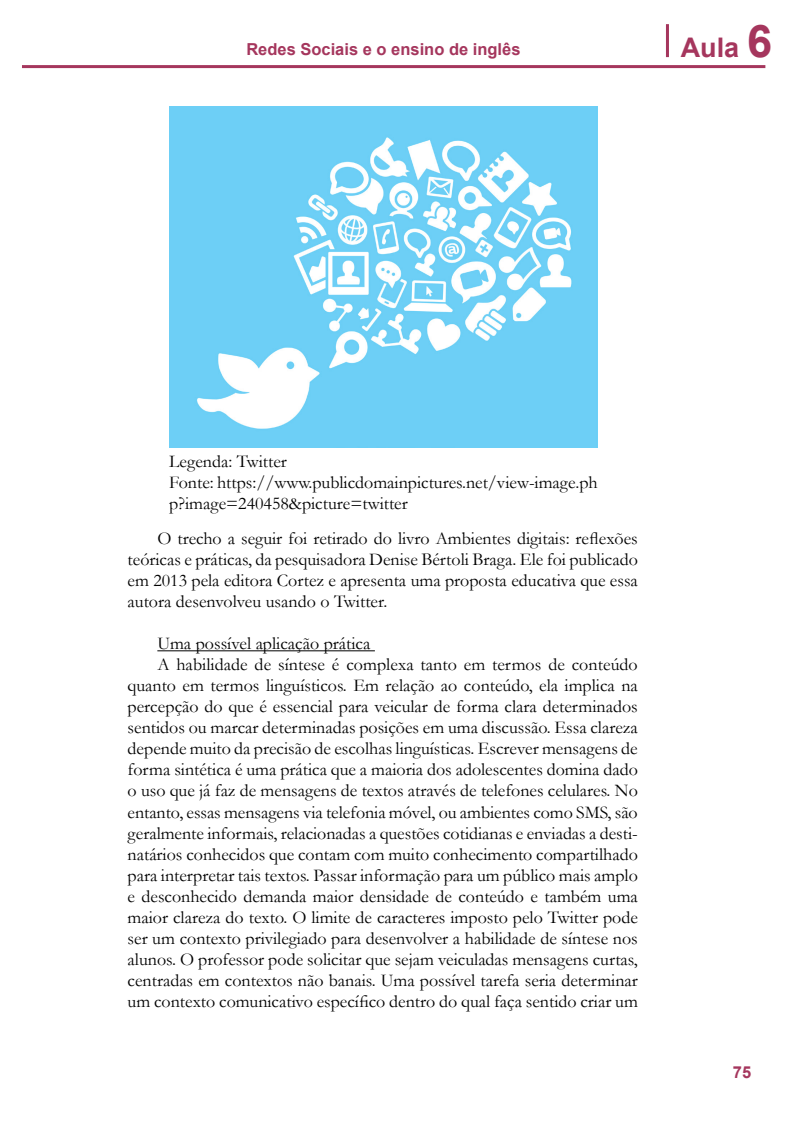
<style>
.page{position:relative;width:808px;height:1127px;background:#fff}
.page>*{position:absolute;margin:0;border:0;box-sizing:border-box;transform-origin:0 0}
.t1{font:700 27px "Arial";color:#a5365d}
.A_-_Texto{font:18px/21px "Garamond";color:#000;text-align:justify}
.t2{font:700 16.5px "Arial";color:#a5365d}
.s1{font-size:45px}
</style>
<div class="page">
<hr style="left:666px;top:24px;width:3px;height:33px;background:#a5365d">
<hr style="left:22px;top:65px;width:743px;height:3px;background:#a5365d">
<hr style="left:157px;top:650px;width:218px;height:1px;background:#000">
<img style="left:169px;top:106px;width:429px;height:341px">
<p class="t2" style="left:246px;top:38px;width:276px">Redes Sociais e o ensino de inglês</p>
<h1 class="t1" style="left:681px;top:29px;width:93px">Aula <span class="s1">6</span></h1>
<p class="A_-_Texto" style="left:169px;top:451px;width:119px">Legenda: Twitter</p>
<p class="A_-_Texto" style="left:169px;top:472px;width:430px">Fonte: https://www.publicdomainpictures.net/view-image.ph p?image=240458&amp;picture=twitter</p>
<p class="A_-_Texto" style="left:128px;top:528px;width:512px;text-indent:30px">O trecho a seguir foi retirado do livro Ambientes digitais: reflexões teóricas e práticas, da pesquisadora Denise Bértoli Braga. Ele foi publicado em 2013 pela editora Cortez e apresenta uma proposta educativa que essa autora desenvolveu usando o Twitter.</p>
<p class="A_-_Texto" style="left:157px;top:633px;width:215px">Uma possível aplicação prática</p>
<p class="A_-_Texto" style="left:128px;top:654px;width:512px;text-indent:30px">A habilidade de síntese é complexa tanto em termos de conteúdo quanto em termos linguísticos. Em relação ao conteúdo, ela implica na percepção do que é essencial para veicular de forma clara determinados sentidos ou marcar determinadas posições em uma discussão. Essa clareza depende muito da precisão de escolhas linguísticas. Escrever mensagens de forma sintética é uma prática que a maioria dos adolescentes domina dado o uso que já faz de mensagens de textos através de telefones celulares. No entanto, essas mensagens via telefonia móvel, ou ambientes como SMS, são geralmente informais, relacionadas a questões cotidianas e enviadas a desti&shy;natários conhecidos que contam com muito conhecimento compartilhado para interpretar tais textos. Passar informação para um público mais amplo e desconhecido demanda maior densidade de conteúdo e também uma maior clareza do texto. O limite de caracteres imposto pelo Twitter pode ser um contexto privilegiado para desenvolver a habilidade de síntese nos alunos. O professor pode solicitar que sejam veiculadas mensagens curtas, centradas em contextos não banais. Uma possível tarefa seria determinar um contexto comunicativo específico dentro do qual faça sentido criar um</p>
<p class="t2" style="left:733px;top:1061px;width:20px">75</p>
</div>
